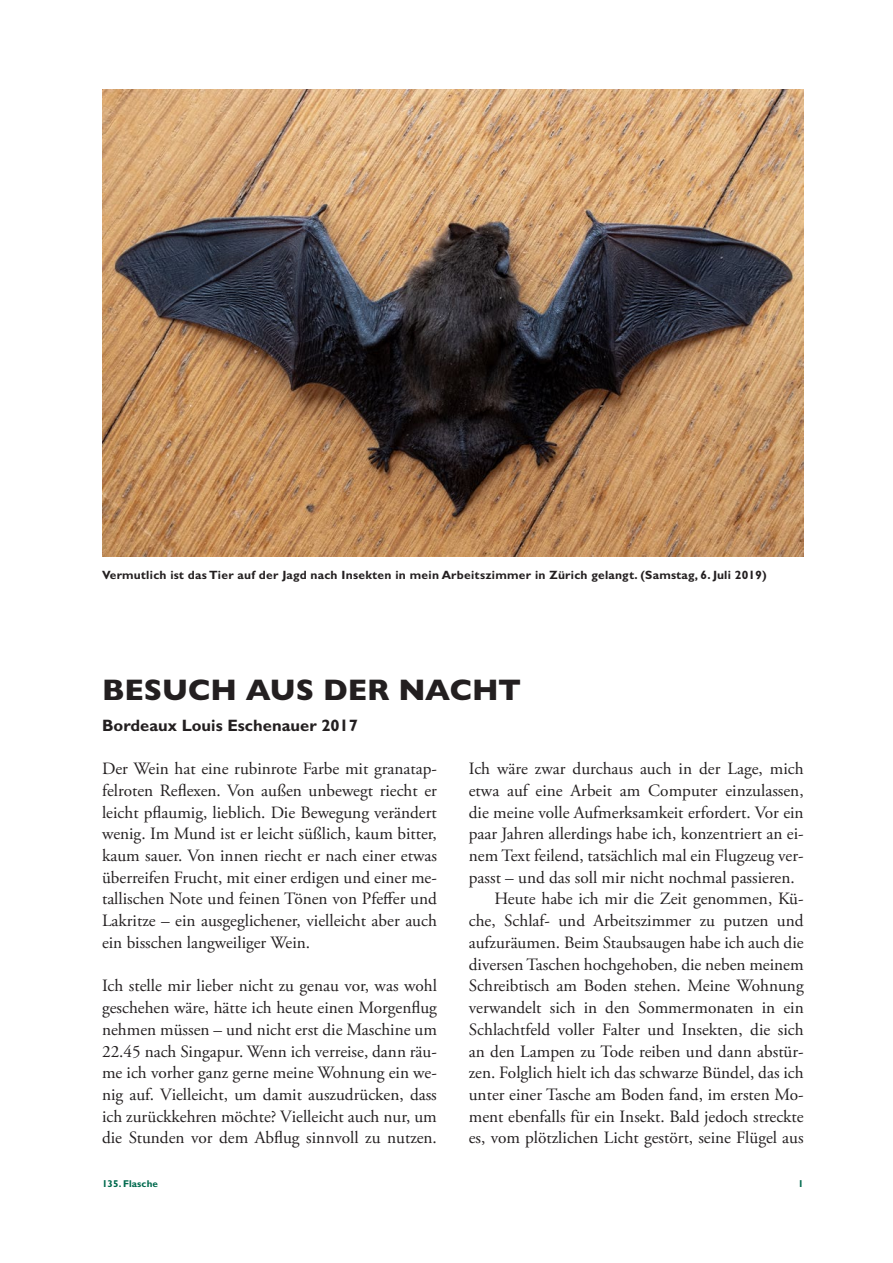
<style>
.page{position:relative;width:893px;height:1263px;background:#fff}
.page>*{position:absolute;margin:0;border:0;box-sizing:border-box;transform-origin:0 0}
.Titel{font:800 30px "Gill Sans MT Pro";color:#231f20}
.Lauftext_ohne_Einzug{font:17.25px/21.8px "Adobe Garamond Pro";color:#231f20;text-align:justify}
.Lauftext_mit_Einzug{font:17.25px/21.8px "Adobe Garamond Pro";color:#231f20;text-align:justify}
.Vorspann{font:700 16.5px "Gill Sans MT Pro";color:#231f20}
.Getrunken_am{font:700 12px "Gill Sans MT Pro";letter-spacing:.02em;color:#231f20}
.Thema_der_Seiten{font:700 9.9px "Gill Sans MT Pro";letter-spacing:.01em;color:#006a4e}
</style>
<div class="page">
<img style="left:102px;top:89px;width:702px;height:468px">
<p class="Getrunken_am" style="left:102px;top:567px;width:666px">Vermutlich ist das Tier auf der Jagd nach Insekten in mein Arbeitszimmer in Zürich gelangt. (Samstag, 6. Juli 2019)</p>
<p class="Titel" style="left:102px;top:672px;width:421px">BESUCH AUS DER NACHT</p>
<p class="Vorspann" style="left:102px;top:715px;width:257px">Bordeaux Louis Eschenauer 2017</p>
<p class="Lauftext_ohne_Einzug" style="left:469px;top:758px;width:336px">Ich wäre zwar durchaus auch in der Lage, mich etwa auf eine Arbeit am Computer einzulassen, die meine volle Aufmerksamkeit erfordert. Vor ein paar Jahren allerdings habe ich, konzentriert an ei&shy;nem Text feilend, tatsächlich mal ein Flugzeug ver&shy;passt – und das soll mir nicht nochmal passieren.</p>
<p class="Lauftext_mit_Einzug" style="left:469px;top:889px;width:336px;text-indent:26px">Heute habe ich mir die Zeit genommen, Kü&shy;che, Schlaf- und Arbeitszimmer zu putzen und aufzuräumen. Beim Staubsaugen habe ich auch die diversen Taschen hochgehoben, die neben meinem Schreibtisch am Boden stehen. Meine Wohnung verwandelt sich in den Sommermonaten in ein Schlachtfeld voller Falter und Insekten, die sich an den Lampen zu Tode reiben und dann abstür&shy;zen. Folglich hielt ich das schwarze Bündel, das ich unter einer Tasche am Boden fand, im ersten Mo&shy;ment ebenfalls für ein Insekt. Bald jedoch streckte es, vom plötzlichen Licht gestört, seine Flügel aus</p>
<p class="Lauftext_ohne_Einzug" style="left:102px;top:758px;width:336px">Der Wein hat eine rubinrote Farbe mit granatap&shy;felroten Reflexen. Von außen unbewegt riecht er leicht pflaumig, lieblich. Die Bewegung verändert wenig. Im Mund ist er leicht süßlich, kaum bitter, kaum sauer. Von innen riecht er nach einer etwas überreifen Frucht, mit einer erdigen und einer me&shy;tallischen Note und feinen Tönen von Pfeffer und Lakritze – ein ausgeglichener, vielleicht aber auch ein bisschen langweiliger Wein.</p>
<p class="Lauftext_ohne_Einzug" style="left:102px;top:975px;width:336px">Ich stelle mir lieber nicht zu genau vor, was wohl geschehen wäre, hätte ich heute einen Morgenflug nehmen müssen – und nicht erst die Maschine um 22.45 nach Singapur. Wenn ich verreise, dann räu&shy;me ich vorher ganz gerne meine Wohnung ein we&shy;nig auf. Vielleicht, um damit auszudrücken, dass ich zurückkehren möchte? Vielleicht auch nur, um die Stunden vor dem Abflug sinnvoll zu nutzen.</p>
<p class="Thema_der_Seiten" style="left:102px;top:1177px;width:58px">135. Flasche</p>
<p class="Thema_der_Seiten" style="left:798px;top:1177px;width:7px">1</p>
</div>
